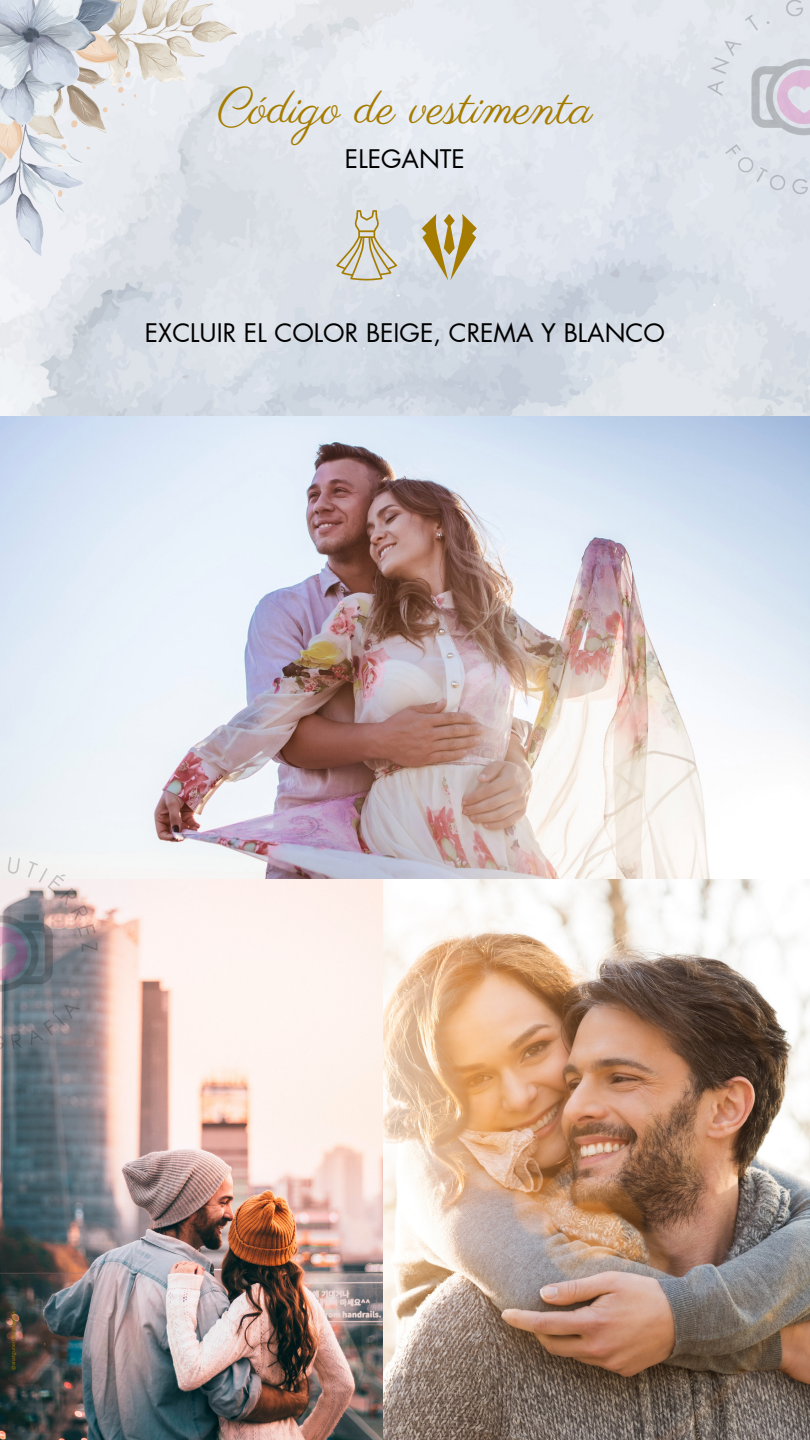
<style>
.page{position:relative;width:810px;height:1440px;background:#fff}
.page>*{position:absolute;margin:0;border:0;box-sizing:border-box;transform-origin:0 0}
.t1{font:50px "Parisienne";color:#a67c00}
.t2{font:25px "Futura LT Pro";color:#000}
.t3{font:4.9px "Canva Sans";color:#a67c00}
</style>
<div class="page">
<svg style="left:336px;top:210px;width:61px;height:70px"></svg>
<svg style="left:422px;top:214px;width:55px;height:66px"></svg>
<img style="left:0;top:417px;width:810px;height:463px">
<img style="left:0;top:880px;width:810px;height:560px">
<img style="left:0;top:0;width:236px;height:256px">
<img style="left:702px;top:0;width:108px;height:199px">
<img style="left:0;top:851px;width:102px;height:205px">
<p class="t1" style="left:217px;top:77px;width:376px">Código de vestimenta</p>
<p class="t2" style="left:345px;top:148px;width:121px">ELEGANTE</p>
<h2 class="t2" style="left:145px;top:321px;width:522px">EXCLUIR EL COLOR BEIGE, CREMA Y BLANCO</h2>
<p class="t3" style="left:10px;top:1370px;width:60px;rotate:-90deg">@anatgutierrezfotografia</p>
</div>
